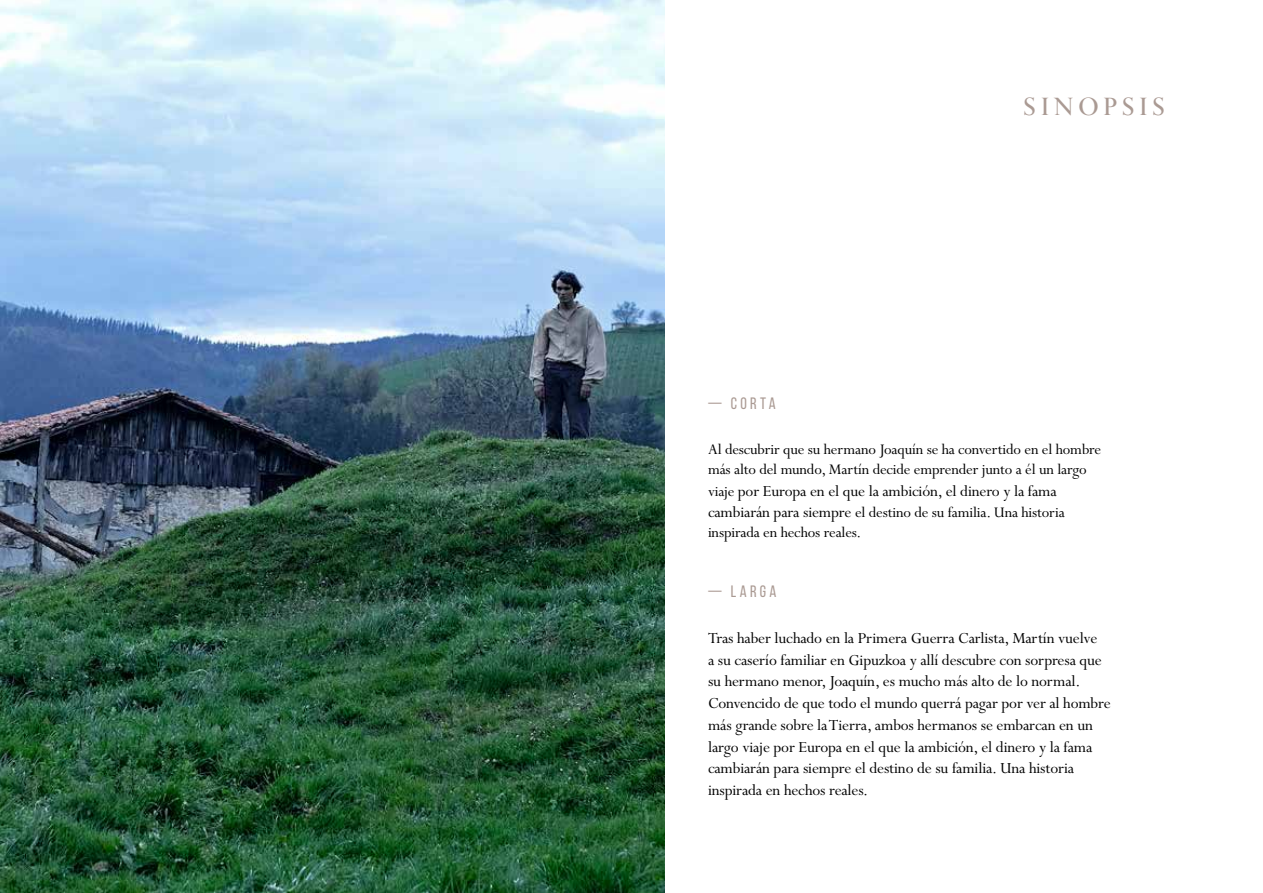
<style>
.page{position:relative;width:1263px;height:893px;background:#fff}
.page>*{position:absolute;margin:0;border:0;box-sizing:border-box;transform-origin:0 0}
.t1{font:24px "Perpetua Titling MT Std";letter-spacing:.2em;color:#aa9a93}
.t2{font:17.25px/21.8px "Perpetua Std";letter-spacing:-.01em;color:#000}
.t3{font:16.5px/20.1px "Perpetua Std";letter-spacing:-.01em;color:#000}
.t4{font:16.5px "Bebas Neue";letter-spacing:.2em;color:#aa9a93}
.s1{font-size:16.5px}
.s2{font-size:17.25px}
</style>
<div class="page">
<img style="left:0;top:0;width:665px;height:893px">
<h1 class="t1" style="left:1023px;top:91px;width:143px">SINOPSIS</h1>
<p class="t4" style="left:708px;top:394px;width:69px">— CORTA</p>
<p class="t3" style="left:708px;top:440px;width:395px">Al descubrir que su hermano Joaquín se ha convertido en el hombre más alto del mundo, Martín decide emprender junto a él un largo</p>
<p class="t2" style="left:708px;top:480px;width:350px"><span class="s1">viaje</span> por Europa en el que la ambición, el dinero y la fama</p>
<p class="t3" style="left:708px;top:503px;width:358px"><span class="s2">cambiarán para siempre</span> el destino de su familia. Una historia inspirada en hechos reales.</p>
<p class="t4" style="left:708px;top:582px;width:70px">— LARGA</p>
<p class="t2" style="left:708px;top:628px;width:404px">Tras haber luchado en la Primera Guerra Carlista, Martín vuelve<br>a su caserío familiar en Gipuzkoa y allí descubre con sorpresa que su hermano menor, Joaquín, es mucho más alto de lo normal.<br>Convencido de que todo el mundo querrá pagar por ver al hombre más grande sobre la Tierra, ambos hermanos se embarcan en un largo viaje por Europa en el que la ambición, el dinero y la fama cambiarán para siempre el destino de su familia. Una historia inspirada en hechos reales.</p>
</div>
